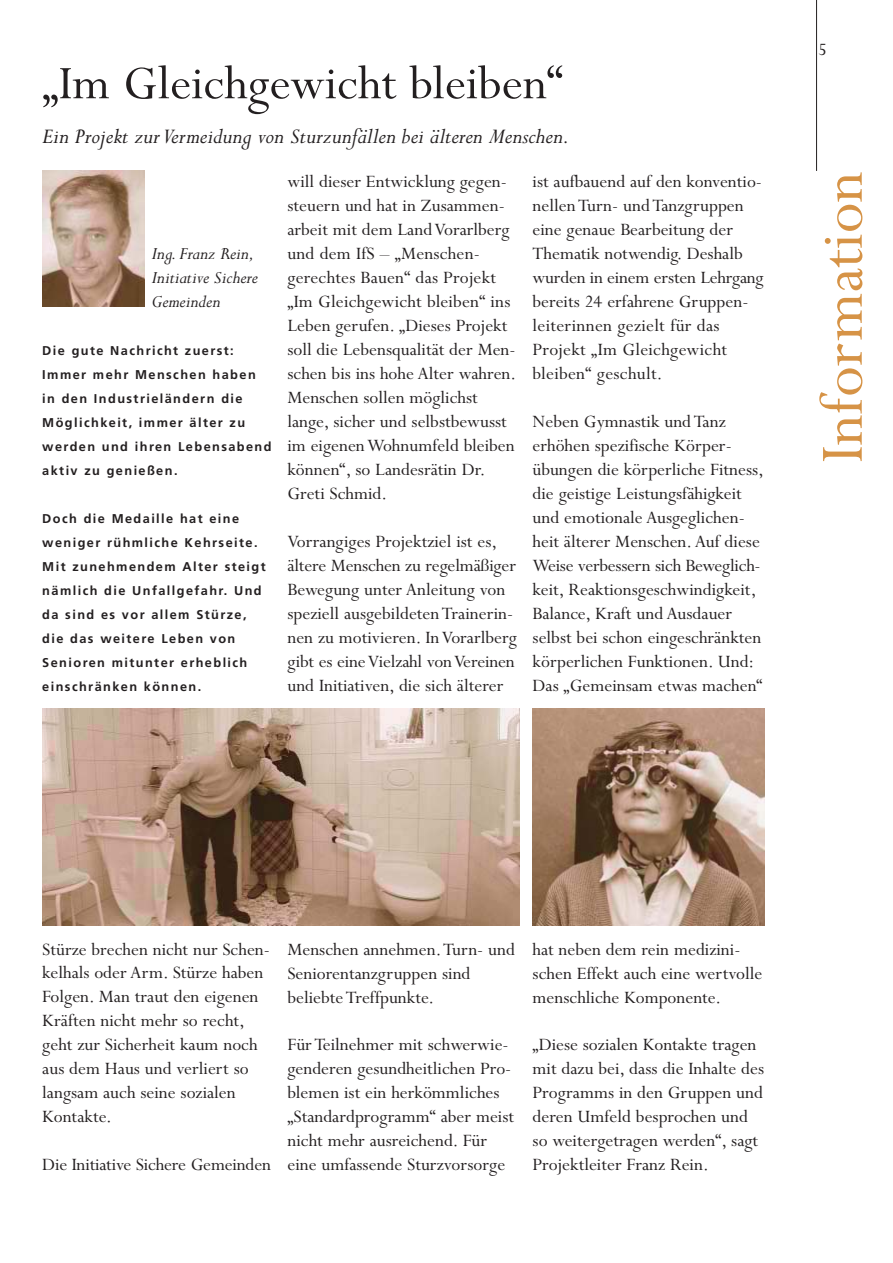
<style>
.page{position:relative;width:893px;height:1263px;background:#fff}
.page>*{position:absolute;margin:0;border:0;box-sizing:border-box;transform-origin:0 0}
.t1{font:67.5px "Perpetua";color:#d69346}
.t2{font:52.5px "Perpetua";color:#231f20}
.t3{font:italic 24px "Perpetua";color:#231f20}
.t4{font:19.5px/24px "Perpetua";color:#231f20}
.t5{font:italic 19.5px/24px "Perpetua";color:#231f20}
.t6{font:700 12.75px/24px "Frutiger";letter-spacing:.11em;color:#231f20}
</style>
<div class="page">
<hr style="left:816px;top:1px;width:1px;height:170px;background:#231f20">
<img style="left:42px;top:171px;width:102px;height:136px">
<img style="left:532px;top:708px;width:233px;height:217px">
<img style="left:42px;top:708px;width:478px;height:217px">
<h2 class="t2" style="left:42px;top:65px;width:523px">„Im Gleichgewicht bleiben“</h2>
<p class="t3" style="left:42px;top:128px;width:528px">Ein Projekt zurVermeidung von Sturzunfällen bei älteren Menschen.</p>
<p class="t5" style="left:152px;top:244px;width:108px">Ing. Franz Rein,<br>Initiative Sichere<br>Gemeinden</p>
<p class="t6" style="left:42px;top:339px;width:231px">Die gute Nachricht zuerst:<br>Immer mehr Menschen haben in den Industrieländern die<br>Möglichkeit, immer älter zu werden und ihren Lebensabend aktiv zu genießen.</p>
<p class="t6" style="left:42px;top:507px;width:225px">Doch die Medaille hat eine weniger rühmliche Kehrseite.<br>Mit zunehmendem Alter steigt nämlich die Unfallgefahr. Und da sind es vor allem Stürze, die das weitere Leben von<br>Senioren mitunter erheblich einschränken können.</p>
<p class="t4" style="left:287px;top:172px;width:230px">will dieser Entwicklung gegen&shy;steuern und hat in Zusammen&shy;arbeit mit dem Land Vorarlberg und dem IfS – „Menschen&shy;gerechtes Bauen“ das Projekt „Im Gleichgewicht bleiben“ ins<br>Leben gerufen. „Dieses Projekt soll die Lebensqualität der Men&shy;schen bis ins hohe Alter wahren.<br>Menschen sollen möglichst lange, sicher und selbstbewusst im eigenen Wohnumfeld bleiben können“, so Landesrätin Dr.<br>Greti Schmid.</p>
<p class="t4" style="left:287px;top:531px;width:231px">Vorrangiges Projektziel ist es, ältere Menschen zu regelmäßiger Bewegung unter Anleitung von speziell ausgebildeten Trainerin&shy;nen zu motivieren. In Vorarlberg gibt es eine Vielzahl von Vereinen und Initiativen, die sich älterer</p>
<p class="t4" style="left:532px;top:172px;width:233px">ist aufbauend auf den konventio&shy;nellen Turn- und Tanzgruppen eine genaue Bearbeitung der<br>Thematik notwendig. Deshalb wurden in einem ersten Lehrgang bereits 24 erfahrene Gruppen&shy;leiterinnen gezielt für das<br>Projekt „Im Gleichgewicht bleiben“ geschult.</p>
<p class="t4" style="left:532px;top:412px;width:233px">Neben Gymnastik und Tanz erhöhen spezifische Körper&shy;übungen die körperliche Fitness, die geistige Leistungsfähigkeit und emotionale Ausgeglichen&shy;heit älterer Menschen. Auf diese<br>Weise verbessern sich Beweglich&shy;keit, Reaktionsgeschwindigkeit,<br>Balance, Kraft und Ausdauer selbst bei schon eingeschränkten körperlichen Funktionen. Und:<br>Das „Gemeinsam etwas machen“</p>
<p class="t4" style="left:818px;top:40px;width:10px">5</p>
<h1 class="t1" style="left:819px;top:463px;width:293px;rotate:-90deg">Information</h1>
<p class="t4" style="left:42px;top:939px;width:229px">Stürze brechen nicht nur Schen&shy;kelhals oder Arm. Stürze haben<br>Folgen. Man traut den eigenen<br>Kräften nicht mehr so recht, geht zur Sicherheit kaum noch aus dem Haus und verliert so langsam auch seine sozialen<br>Kontakte.</p>
<p class="t4" style="left:42px;top:1155px;width:230px">Die Initiative Sichere Gemeinden</p>
<p class="t4" style="left:287px;top:939px;width:229px">Menschen annehmen.Turn- und<br>Seniorentanzgruppen sind beliebte Treffpunkte.</p>
<p class="t4" style="left:287px;top:1035px;width:228px">Für Teilnehmer mit schwerwie&shy;genderen gesundheitlichen Pro&shy;blemen ist ein herkömmliches „Standardprogramm“ aber meist nicht mehr ausreichend. Für eine umfassende Sturzvorsorge</p>
<p class="t4" style="left:532px;top:939px;width:231px">hat neben dem rein medizini&shy;schen Effekt auch eine wertvolle menschliche Komponente.</p>
<p class="t4" style="left:532px;top:1035px;width:233px">„Diese sozialen Kontakte tragen mit dazu bei, dass die Inhalte des<br>Programms in den Gruppen und deren Umfeld besprochen und so weitergetragen werden“, sagt<br>Projektleiter Franz Rein.</p>
</div>
